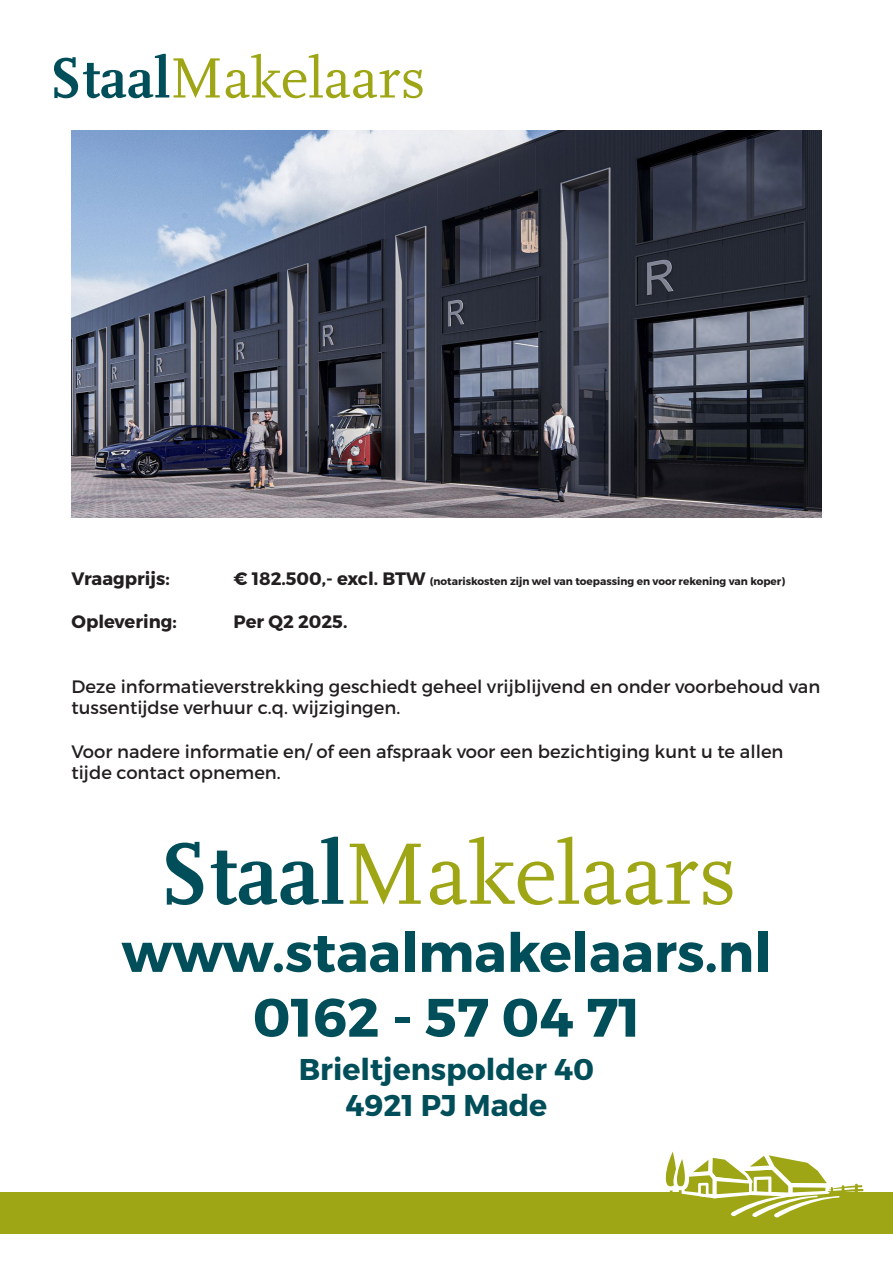
<style>
.page{position:relative;width:893px;height:1263px;background:#fff}
.page>*{position:absolute;margin:0;border:0;box-sizing:border-box;transform-origin:0 0}
.t1{font:700 54px "Montserrat";color:#004e59}
.t2{font:700 30px "Montserrat";color:#004e59}
.t3{font:18px/21.6px "Montserrat";color:#231f20}
.t4{font:700 18px "Montserrat";color:#231f20}
.t5{font:700 10.5px "Montserrat";color:#231f20}
.s1{font-size:18px}
</style>
<div class="page">
<div style="left:0;top:1192px;width:893px;height:42px;background:#9ea615"></div>
<svg style="left:54px;top:54px;width:166px;height:44px"></svg>
<svg style="left:226px;top:54px;width:197px;height:44px"></svg>
<svg style="left:665px;top:1151px;width:199px;height:67px"></svg>
<svg style="left:166px;top:842px;width:37px;height:63px"></svg>
<svg style="left:211px;top:837px;width:132px;height:68px"></svg>
<svg style="left:350px;top:844px;width:71px;height:61px"></svg>
<svg style="left:430px;top:837px;width:302px;height:68px"></svg>
<img style="left:72px;top:130px;width:749px;height:388px">
<p class="t4" style="left:72px;top:567px;width:100px">Vraagprijs:</p>
<p class="t5" style="left:234px;top:574px;width:553px"><span class="s1">€ 182.500,- excl. BTW</span> (notariskosten zijn wel van toepassing en voor rekening van koper)</p>
<p class="t4" style="left:72px;top:610px;width:107px">Oplevering:</p>
<p class="t4" style="left:234px;top:610px;width:115px">Per Q2 2025.</p>
<p class="t3" style="left:72px;top:675px;width:750px">Deze informatieverstrekking geschiedt geheel vrijblijvend en onder voorbehoud van tussentijdse verhuur c.q. wijzigingen.</p>
<p class="t3" style="left:72px;top:740px;width:713px">Voor nadere informatie en/ of een afspraak voor een bezichtiging kunt u te allen tijde contact opnemen.</p>
<p class="t1" style="left:122px;top:919px;width:651px">www.staalmakelaars.nl</p>
<p class="t1" style="left:253px;top:984px;width:389px">0162 - 57 04 71</p>
<p class="t2" style="left:299px;top:1050px;width:297px">Brieltjenspolder 40</p>
<p class="t2" style="left:346px;top:1086px;width:203px">4921 PJ Made</p>
</div>
